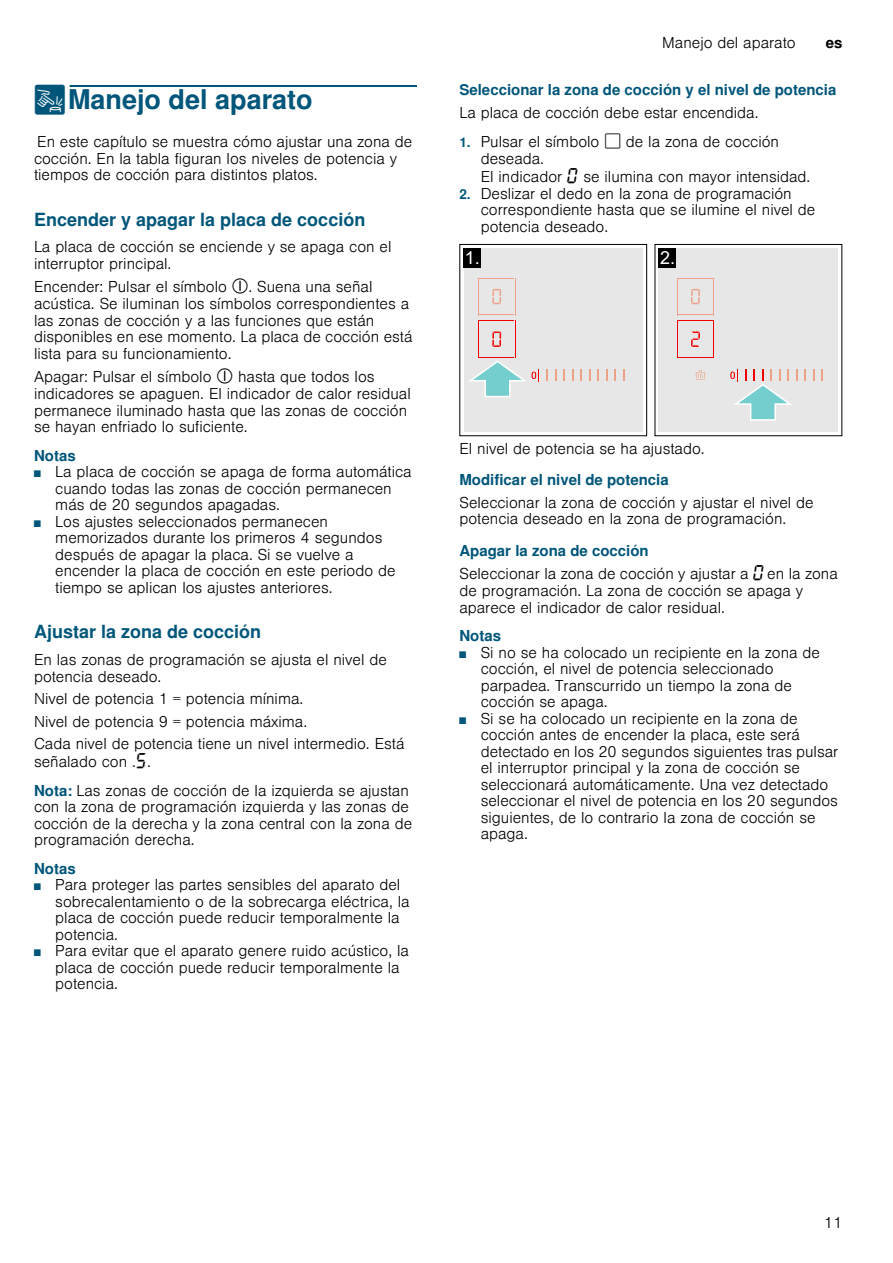
<style>
.page{position:relative;width:893px;height:1263px;background:#fff}
.page>*{position:absolute;margin:0;border:0;box-sizing:border-box;transform-origin:0 0}
.t1{font:700 27px "Nimbus San L";color:#00567a}
.t2{font:700 18px "Nimbus San L";color:#00567a}
.t3{font:300 15px/16.5px "Nimbus San L";color:#000}
.t4{font:700 15px "Nimbus San L";color:#00567a}
.t5{font:700 15px "Nimbus San L";color:#000}
.s1{font-family:"BSH Symb PG2";font-weight:400}
.s2{font-family:"BSH Symb All";font-weight:400;font-size:16.5px}
.s3{font-size:9px;color:#00567a}
.s4{font-weight:700;color:#00567a}
.s5{font-weight:700;font-size:13.5px;color:#00567a}
.s6{font-family:"BSH Symb PH2";font-weight:400;font-size:16.5px}
</style>
<div class="page">
<div style="left:70px;top:85px;width:347px;height:2px;border:1px solid #00567a"></div>
<svg style="left:459px;top:244px;width:383px;height:192px;background:#e4e4e3"></svg>
<div style="left:464px;top:248px;width:17px;height:19px;background:#000"></div>
<div style="left:658px;top:248px;width:17px;height:19px;background:#000"></div>
<svg style="left:546px;top:369px;width:2px;height:12px"></svg>
<svg style="left:554px;top:369px;width:2px;height:12px"></svg>
<svg style="left:571px;top:369px;width:2px;height:12px"></svg>
<svg style="left:588px;top:369px;width:2px;height:12px"></svg>
<svg style="left:605px;top:369px;width:2px;height:12px"></svg>
<svg style="left:622px;top:369px;width:2px;height:12px"></svg>
<svg style="left:563px;top:369px;width:2px;height:12px"></svg>
<svg style="left:580px;top:369px;width:2px;height:12px"></svg>
<svg style="left:597px;top:369px;width:2px;height:12px"></svg>
<svg style="left:614px;top:369px;width:2px;height:12px"></svg>
<svg style="left:492px;top:332px;width:9px;height:15px"></svg>
<hr style="left:479px;top:357px;width:35px;height:1px;background:#f40000">
<hr style="left:478px;top:320px;width:1px;height:38px;background:#f40000">
<hr style="left:514px;top:320px;width:1px;height:38px;background:#f40000">
<hr style="left:479px;top:278px;width:35px;height:1px;background:#eca188">
<hr style="left:478px;top:278px;width:1px;height:37px;background:#eca188">
<hr style="left:514px;top:278px;width:1px;height:37px;background:#eca188">
<svg style="left:804px;top:369px;width:2px;height:12px"></svg>
<svg style="left:821px;top:369px;width:2px;height:12px"></svg>
<svg style="left:813px;top:369px;width:1px;height:12px"></svg>
<hr style="left:678px;top:357px;width:34px;height:1px;background:#f40000">
<hr style="left:676px;top:320px;width:1px;height:38px;background:#f40000">
<hr style="left:713px;top:320px;width:1px;height:38px;background:#f40000">
<hr style="left:678px;top:278px;width:34px;height:1px;background:#eca188">
<hr style="left:676px;top:278px;width:1px;height:37px;background:#eca188">
<hr style="left:713px;top:278px;width:1px;height:37px;background:#eca188">
<svg style="left:730px;top:369px;width:67px;height:52px;background:#cfdad9"></svg>
<svg style="left:465px;top:359px;width:74px;height:39px;background:#c9dfdf"></svg>
<svg style="left:691px;top:332px;width:9px;height:15px"></svg>
<hr style="left:678px;top:320px;width:34px;height:1px;background:#f40000">
<hr style="left:678px;top:314px;width:34px;height:1px;background:#eca188">
<hr style="left:479px;top:320px;width:35px;height:1px;background:#f40000">
<hr style="left:479px;top:314px;width:35px;height:1px;background:#eca188">
<svg style="left:492px;top:289px;width:9px;height:15px"></svg>
<svg style="left:691px;top:289px;width:8px;height:15px"></svg>
<svg style="left:694px;top:370px;width:12px;height:10px"></svg>
<h1 class="t1" style="left:34px;top:83px;width:280px"><span class="s1">1</span>Manejo del aparato</h1>
<p class="t3" style="left:34px;top:132px;width:379px">En este capítulo se muestra cómo ajustar una zona de cocción. En la tabla figuran los niveles de potencia y tiempos de cocción para distintos platos.</p>
<p class="t2" style="left:34px;top:208px;width:333px">Encender y apagar la placa de cocción</p>
<p class="t3" style="left:34px;top:237px;width:359px">La placa de cocción se enciende y se apaga con el interruptor principal.</p>
<p class="t3" style="left:34px;top:277px;width:380px">Encender: Pulsar el símbolo <span class="s2">#</span>. Suena una señal acústica. Se iluminan los símbolos correspondientes a las zonas de cocción y a las funciones que están disponibles en ese momento. La placa de cocción está lista para su funcionamiento.</p>
<p class="t3" style="left:34px;top:367px;width:378px">Apagar: Pulsar el símbolo <span class="s2">#</span> hasta que todos los indicadores se apaguen. El indicador de calor residual permanece iluminado hasta que las zonas de cocción se hayan enfriado lo suficiente.</p>
<p class="t4" style="left:34px;top:446px;width:43px">Notas</p>
<p class="t3" style="left:55px;top:462px;width:358px;text-indent:-21px"><span class="s3">■</span> La placa de cocción se apaga de forma automática cuando todas las zonas de cocción permanecen más de 20 segundos apagadas.</p>
<p class="t3" style="left:55px;top:512px;width:342px;text-indent:-21px"><span class="s3">■</span> Los ajustes seleccionados permanecen memorizados durante los primeros 4 segundos después de apagar la placa. Si se vuelve a encender la placa de cocción en este periodo de tiempo se aplican los ajustes anteriores.</p>
<p class="t2" style="left:34px;top:621px;width:229px">Ajustar la zona de cocción</p>
<p class="t3" style="left:34px;top:650px;width:354px">En las zonas de programación se ajusta el nivel de potencia deseado.</p>
<p class="t3" style="left:34px;top:686px;width:372px;line-height:22.5px">Nivel de potencia 1 = potencia mínima.<br>Nivel de potencia 9 = potencia máxima.<br>Cada nivel de potencia tiene un nivel intermedio. Está</p>
<p class="t3" style="left:34px;top:745px;width:376px;line-height:29px">señalado con .<span class="s2">†</span>.<br><span class="s4">Nota:</span> Las zonas de cocción de la izquierda se ajustan</p>
<p class="t3" style="left:34px;top:797px;width:379px">con la zona de programación izquierda y las zonas de cocción de la derecha y la zona central con la zona de programación derecha.</p>
<p class="t4" style="left:34px;top:859px;width:43px">Notas</p>
<p class="t3" style="left:55px;top:875px;width:356px;text-indent:-21px"><span class="s3">■</span> Para proteger las partes sensibles del aparato del sobrecalentamiento o de la sobrecarga eléctrica, la placa de cocción puede reducir temporalmente la potencia.</p>
<p class="t3" style="left:55px;top:941px;width:355px;text-indent:-21px"><span class="s3">■</span> Para evitar que el aparato genere ruido acústico, la placa de cocción puede reducir temporalmente la potencia.</p>
<p class="t3" style="left:662px;top:33px;width:135px">Manejo del aparato</p>
<p class="t5" style="left:825px;top:34px;width:18px">es</p>
<p class="t4" style="left:459px;top:80px;width:378px">Seleccionar la zona de cocción y el nivel de potencia</p>
<p class="t3" style="left:459px;top:103px;width:300px">La placa de cocción debe estar encendida.</p>
<p class="t3" style="left:480px;top:132px;width:331px;line-height:17.2px;text-indent:-21px"><span class="s5">1.</span> Pulsar el símbolo <span class="s6">"</span> de la zona de cocción deseada.<br>El indicador <span class="s2">‹</span> se ilumina con mayor intensidad.</p>
<p class="t3" style="left:480px;top:184px;width:336px;text-indent:-21px"><span class="s5">2.</span> Deslizar el dedo en la zona de programación correspondiente hasta que se ilumine el nivel de potencia deseado.</p>
<p class="t3" style="left:459px;top:439px;width:247px">El nivel de potencia se ha ajustado.</p>
<p class="t4" style="left:459px;top:470px;width:211px">Modificar el nivel de potencia</p>
<p class="t3" style="left:459px;top:493px;width:356px">Seleccionar la zona de cocción y ajustar el nivel de potencia deseado en la zona de programación.</p>
<p class="t3" style="left:459px;top:537px;width:380px;line-height:23.5px"><span class="s4">Apagar la zona de cocción<br></span>Seleccionar la zona de cocción y ajustar a <span class="s2">‹</span> en la zona</p>
<p class="t3" style="left:459px;top:581px;width:345px">de programación. La zona de cocción se apaga y aparece el indicador de calor residual.</p>
<p class="t4" style="left:459px;top:626px;width:43px">Notas</p>
<p class="t3" style="left:480px;top:643px;width:341px;text-indent:-21px"><span class="s3">■</span> Si no se ha colocado un recipiente en la zona de cocción, el nivel de potencia seleccionado parpadea. Transcurrido un tiempo la zona de cocción se apaga.</p>
<p class="t3" style="left:480px;top:709px;width:359px;text-indent:-21px"><span class="s3">■</span> Si se ha colocado un recipiente en la zona de cocción antes de encender la placa, este será detectado en los 20 segundos siguientes tras pulsar el interruptor principal y la zona de cocción se seleccionará automáticamente. Una vez detectado seleccionar el nivel de potencia en los 20 segundos siguientes, de lo contrario la zona de cocción se apaga.</p>
<p class="t3" style="left:824px;top:1213px;width:20px">11</p>
</div>
